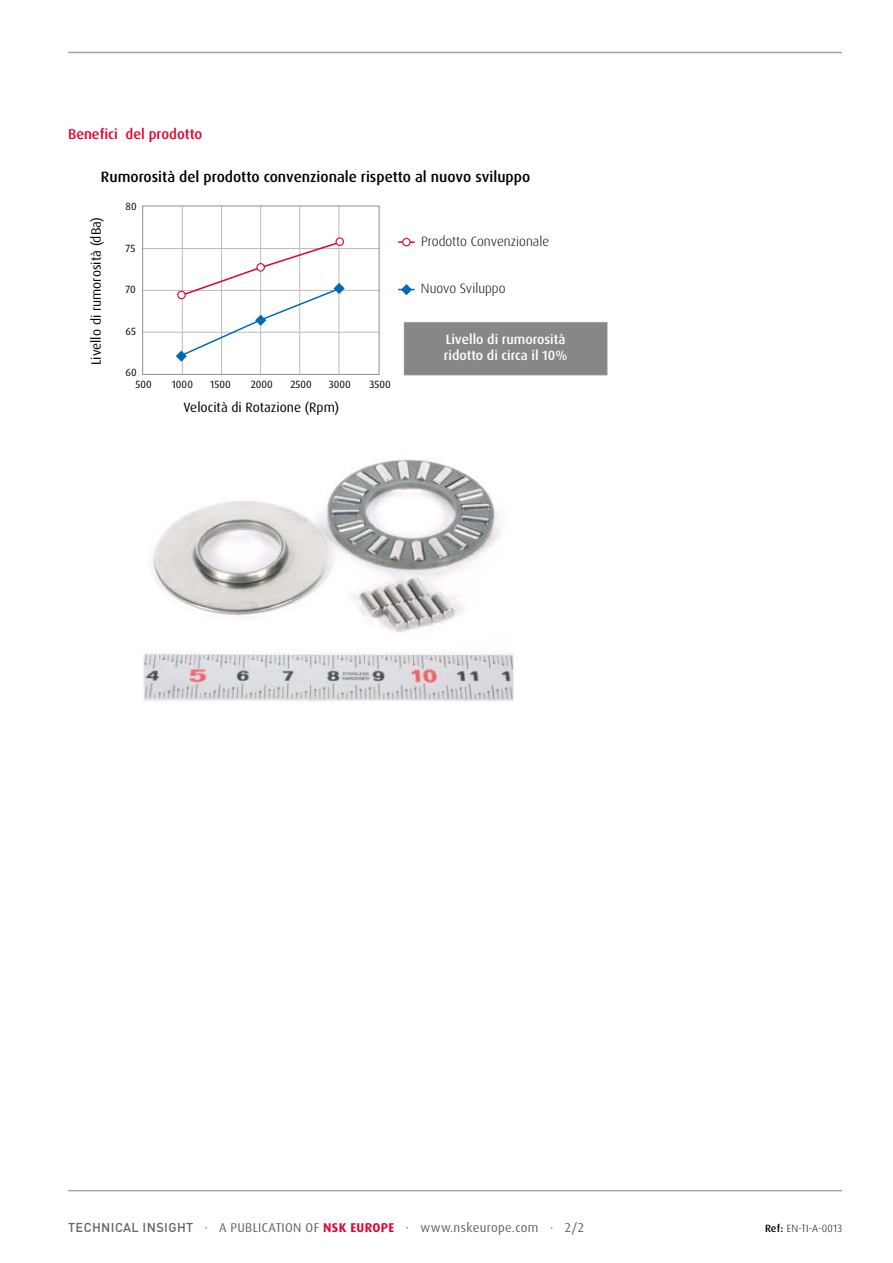
<style>
.page{position:relative;width:893px;height:1263px;background:#fff}
.page>*{position:absolute;margin:0;border:0;box-sizing:border-box;transform-origin:0 0}
.t1{font:500 15px "Dax Pro";color:#000}
.t2{font:500 14.25px "Dax Pro";color:#e4002c}
.t3{font:13.5px "Dax Pro";color:#000}
.t4{font:500 13.5px/16.2px "Dax Pro";color:#fff}
.t5{font:300 13.5px "Dax Pro";color:#000}
.t6{font:12.75px "Dax Pro";letter-spacing:.025em;color:#636362}
.t7{font:10.5px/11.9px "Dax Pro";color:#000}
.t8{font:300 10.5px "Dax Pro";letter-spacing:.02em;color:#000}
.s1{font-family:"DIN Pro";font-weight:500}
.s2{font-weight:700;color:#e4002c}
.s3{font-weight:500}
</style>
<div class="page">
<hr style="left:68px;top:1190px;width:774px;height:1px;background:#a7a7a8">
<hr style="left:68px;top:52px;width:774px;height:1px;background:#a7a7a8">
<hr style="left:142px;top:248px;width:237px;height:1px;background:#bbbcbd">
<hr style="left:182px;top:206px;width:1px;height:168px;background:#bbbcbd">
<hr style="left:221px;top:206px;width:1px;height:168px;background:#bbbcbd">
<hr style="left:260px;top:206px;width:1px;height:168px;background:#bbbcbd">
<hr style="left:299px;top:206px;width:1px;height:168px;background:#bbbcbd">
<hr style="left:339px;top:206px;width:1px;height:168px;background:#bbbcbd">
<hr style="left:142px;top:290px;width:237px;height:1px;background:#bbbcbd">
<hr style="left:142px;top:332px;width:237px;height:1px;background:#bbbcbd">
<svg style="left:398px;top:241px;width:17px;height:2px"></svg>
<div style="left:403px;top:238px;width:7px;height:8px;background:#fff;border-radius:50%"></div>
<div style="left:402px;top:238px;width:9px;height:8px;border:1px solid #e4002c;border-radius:50%"></div>
<div style="left:142px;top:206px;width:237px;height:169px;border:1px solid #8d8e8d"></div>
<div style="left:335px;top:237px;width:9px;height:9px;border:1px solid #e4002c;border-radius:50%"></div>
<img style="left:143px;top:459px;width:371px;height:242px">
<svg style="left:176px;top:241px;width:169px;height:121px"></svg>
<svg style="left:398px;top:284px;width:17px;height:11px"></svg>
<div style="left:404px;top:322px;width:203px;height:53px;background:#878786;border:1px solid #8d8e8d"></div>
<p class="t2" style="left:68px;top:125px;width:136px">Benefici del prodotto</p>
<p class="t1" style="left:101px;top:167px;width:431px">Rumorosità del prodotto convenzionale rispetto al nuovo sviluppo</p>
<p class="t3" style="left:87px;top:365px;width:150px;rotate:-90deg">Livello di rumorosità (dBa)</p>
<p class="t7" style="left:126px;top:201px;width:13px">80</p>
<p class="t7" style="left:126px;top:242px;width:11px">75</p>
<p class="t7" style="left:126px;top:284px;width:12px">70</p>
<p class="t7" style="left:126px;top:325px;width:12px">65</p>
<p class="t7" style="left:135px;top:367px;width:18px;text-indent:-10px">60<br>500</p>
<p class="t7" style="left:172px;top:379px;width:23px">1000</p>
<p class="t7" style="left:210px;top:379px;width:22px">1500</p>
<p class="t7" style="left:251px;top:379px;width:24px">2000</p>
<p class="t7" style="left:290px;top:379px;width:23px">2500</p>
<p class="t7" style="left:329px;top:379px;width:24px">3000</p>
<p class="t7" style="left:370px;top:379px;width:23px">3500</p>
<p class="t3" style="left:184px;top:398px;width:157px">Velocità di Rotazione (Rpm)</p>
<p class="t5" style="left:421px;top:233px;width:130px">Prodotto Convenzionale</p>
<p class="t5" style="left:421px;top:280px;width:86px">Nuovo Sviluppo</p>
<p class="t4" style="left:444px;top:331px;width:125px">Livello di rumorosità ridotto di circa il 10%</p>
<p class="t6" style="left:68px;top:1219px;width:517px"><span class="s1">TECHNICAL INSIGHT</span> · A PUBLICATION OF <span class="s2">NSK EUROPE</span> · www.nskeurope.com · 2/2</p>
<p class="t8" style="left:765px;top:1221px;width:79px"><span class="s3">Ref:</span> EN-TI-A-0013</p>
</div>
